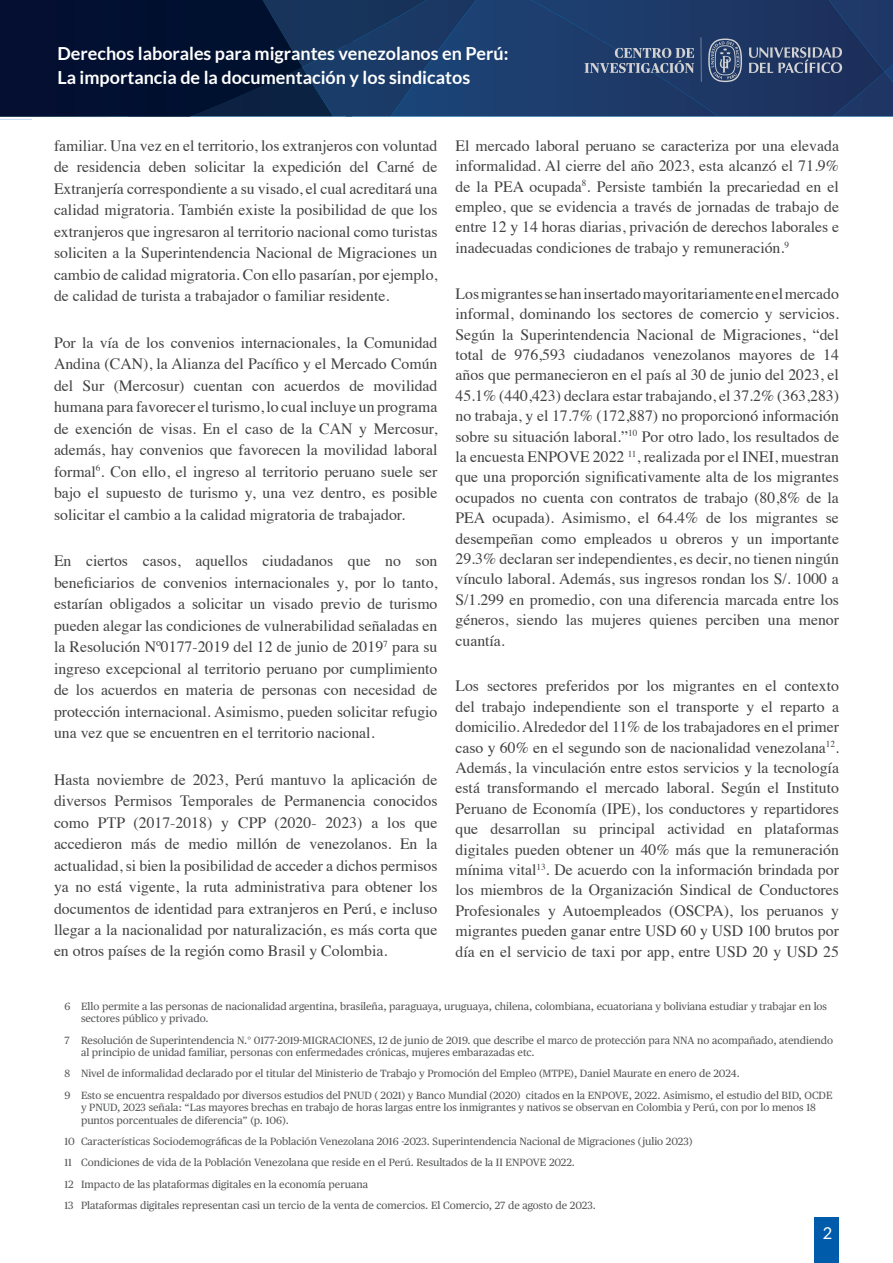
<style>
.page{position:relative;width:893px;height:1263px;background:#fff}
.page>*{position:absolute;margin:0;border:0;box-sizing:border-box;transform-origin:0 0}
.t1{font:700 18px/24px "Lato";color:#fff}
.t2{font:16.5px "Lato";color:#fff}
.t3{font:15.75px/20.4px "Times";color:#414042;text-align:justify}
.t4{font:10.5px/21.3px "Publico Text";color:#58595b}
</style>
<div class="page">
<div style="left:815px;top:1217px;width:24px;height:46px;background:#005cab"></div>
<svg style="left:0;top:0;width:893px;height:118px;background:#193159"></svg>
<p class="t1" style="left:57px;top:41px;width:453px">Derechos laborales para migrantes venezolanos en Perú:<br>La importancia de la documentación y los sindicatos</p>
<p class="t3" style="left:54px;top:133px;width:385px;line-height:21.5px">familiar. Una vez en el territorio, los extranjeros con voluntad de residencia deben solicitar la expedición del Carné de Extranjería correspondiente a su visado, el cual acreditará una calidad migratoria. También existe la posibilidad de que los extranjeros que ingresaron al territorio nacional como turistas soliciten a la Superintendencia Nacional de Migraciones un cambio de calidad migratoria. Con ello pasarían, por ejemplo, de calidad de turista a trabajador o familiar residente.</p>
<p class="t3" style="left:54px;top:330px;width:385px;line-height:21.5px">Por la vía de los convenios internacionales, la Comunidad Andina (CAN), la Alianza del Pacífico y el Mercado Común del Sur (Mercosur) cuentan con acuerdos de movilidad humana para favorecer el turismo, lo cual incluye un programa de exención de visas. En el caso de la CAN y Mercosur, además, hay convenios que favorecen la movilidad laboral formal<sup>6</sup>. Con ello, el ingreso al territorio peruano suele ser bajo el supuesto de turismo y, una vez dentro, es posible solicitar el cambio a la calidad migratoria de trabajador.</p>
<p class="t3" style="left:54px;top:549px;width:385px;line-height:21.5px">En ciertos casos, aquellos ciudadanos que no son beneficiarios de convenios internacionales y, por lo tanto, estarían obligados a solicitar un visado previo de turismo pueden alegar las condiciones de vulnerabilidad señaladas en la Resolución Nº0177-2019 del 12 de junio de 2019<sup>7</sup> para su ingreso excepcional al territorio peruano por cumplimiento de los acuerdos en materia de personas con necesidad de protección internacional. Asimismo, pueden solicitar refugio una vez que se encuentren en el territorio nacional.</p>
<p class="t3" style="left:54px;top:768px;width:385px;line-height:21.5px">Hasta noviembre de 2023, Perú mantuvo la aplicación de diversos Permisos Temporales de Permanencia conocidos como PTP (2017-2018) y CPP (2020- 2023) a los que accedieron más de medio millón de venezolanos. En la actualidad, si bien la posibilidad de acceder a dichos permisos ya no está vigente, la ruta administrativa para obtener los documentos de identidad para extranjeros en Perú, e incluso llegar a la nacionalidad por naturalización, es más corta que en otros países de la región como Brasil y Colombia.</p>
<p class="t3" style="left:455px;top:134px;width:385px">El mercado laboral peruano se caracteriza por una elevada informalidad. Al cierre del año 2023, esta alcanzó el 71.9% de la PEA ocupada<sup>8</sup>. Persiste también la precariedad en el empleo, que se evidencia a través de jornadas de trabajo de entre 12 y 14 horas diarias, privación de derechos laborales e inadecuadas condiciones de trabajo y remuneración.<sup>9</sup></p>
<p class="t3" style="left:455px;top:282px;width:385px">Los migrantes se han insertado mayoritariamente en el mercado informal, dominando los sectores de comercio y servicios.<br>Según la Superintendencia Nacional de Migraciones, “del total de 976,593 ciudadanos venezolanos mayores de 14 años que permanecieron en el país al 30 de junio del 2023, el 45.1% (440,423) declara estar trabajando, el 37.2% (363,283) no trabaja, y el 17.7% (172,887) no proporcionó información sobre su situación laboral.”<sup>10</sup> Por otro lado, los resultados de la encuesta ENPOVE 2022 <sup>11</sup>, realizada por el INEI, muestran que una proporción significativamente alta de los migrantes ocupados no cuenta con contratos de trabajo (80,8% de la PEA ocupada). Asimismo, el 64.4% de los migrantes se desempeñan como empleados u obreros y un importante 29.3% declaran ser independientes, es decir, no tienen ningún vínculo laboral. Además, sus ingresos rondan los S/. 1000 a S/1.299 en promedio, con una diferencia marcada entre los géneros, siendo las mujeres quienes perciben una menor cuantía.</p>
<p class="t3" style="left:455px;top:675px;width:385px">Los sectores preferidos por los migrantes en el contexto del trabajo independiente son el transporte y el reparto a domicilio. Alrededor del 11% de los trabajadores en el primer caso y 60% en el segundo son de nacionalidad venezolana<sup>12</sup>.<br>Además, la vinculación entre estos servicios y la tecnología está transformando el mercado laboral. Según el Instituto Peruano de Economía (IPE), los conductores y repartidores que desarrollan su principal actividad en plataformas digitales pueden obtener un 40% más que la remuneración mínima vital<sup>13</sup>. De acuerdo con la información brindada por los miembros de la Organización Sindical de Conductores Profesionales y Autoempleados (OSCPA), los peruanos y migrantes pueden ganar entre USD 60 y USD 100 brutos por día en el servicio de taxi por app, entre USD 20 y USD 25</p>
<p class="t4" style="left:81px;top:999px;width:748px;line-height:12.6px;text-indent:-16px">6 Ello permite a las personas de nacionalidad argentina, brasileña, paraguaya, uruguaya, chilena, colombiana, ecuatoriana y boliviana estudiar y trabajar en los sectores público y privado.</p>
<p class="t4" style="left:81px;top:1033px;width:754px;line-height:12.6px;text-indent:-16px">7 Resolución de Superintendencia N.° 0177-2019-MIGRACIONES, 12 de junio de 2019. que describe el marco de protección para NNA no acompañado, atendiendo al principio de unidad familiar, personas con enfermedades crónicas, mujeres embarazadas etc.</p>
<p class="t4" style="left:64px;top:1062px;width:769px">8 Nivel de informalidad declarado por el titular del Ministerio de Trabajo y Promoción del Empleo (MTPE), Daniel Maurate en enero de 2024.<br>9 Esto se encuentra respaldado por diversos estudios del PNUD ( 2021) y Banco Mundial (2020) citados en la ENPOVE, 2022. Asimismo, el estudio del BID, OCDE</p>
<p class="t4" style="left:81px;top:1101px;width:736px;line-height:12.6px">y PNUD, 2023 señala: “Las mayores brechas en trabajo de horas largas entre los inmigrantes y nativos se observan en Colombia y Perú, con por lo menos 18 puntos porcentuales de diferencia” (p. 106).</p>
<p class="t4" style="left:64px;top:1130px;width:629px">10 Características Sociodemográficas de la Población Venezolana 2016 -2023. Superintendencia Nacional de Migraciones (julio 2023)<br>11 Condiciones de vida de la Población Venezolana que reside en el Perú. Resultados de la II ENPOVE 2022.<br>12 Impacto de las plataformas digitales en la economía peruana<br>13 Plataformas digitales representan casi un tercio de la venta de comercios. El Comercio, 27 de agosto de 2023.</p>
<p class="t2" style="left:823px;top:1221px;width:11px">2</p>
</div>
